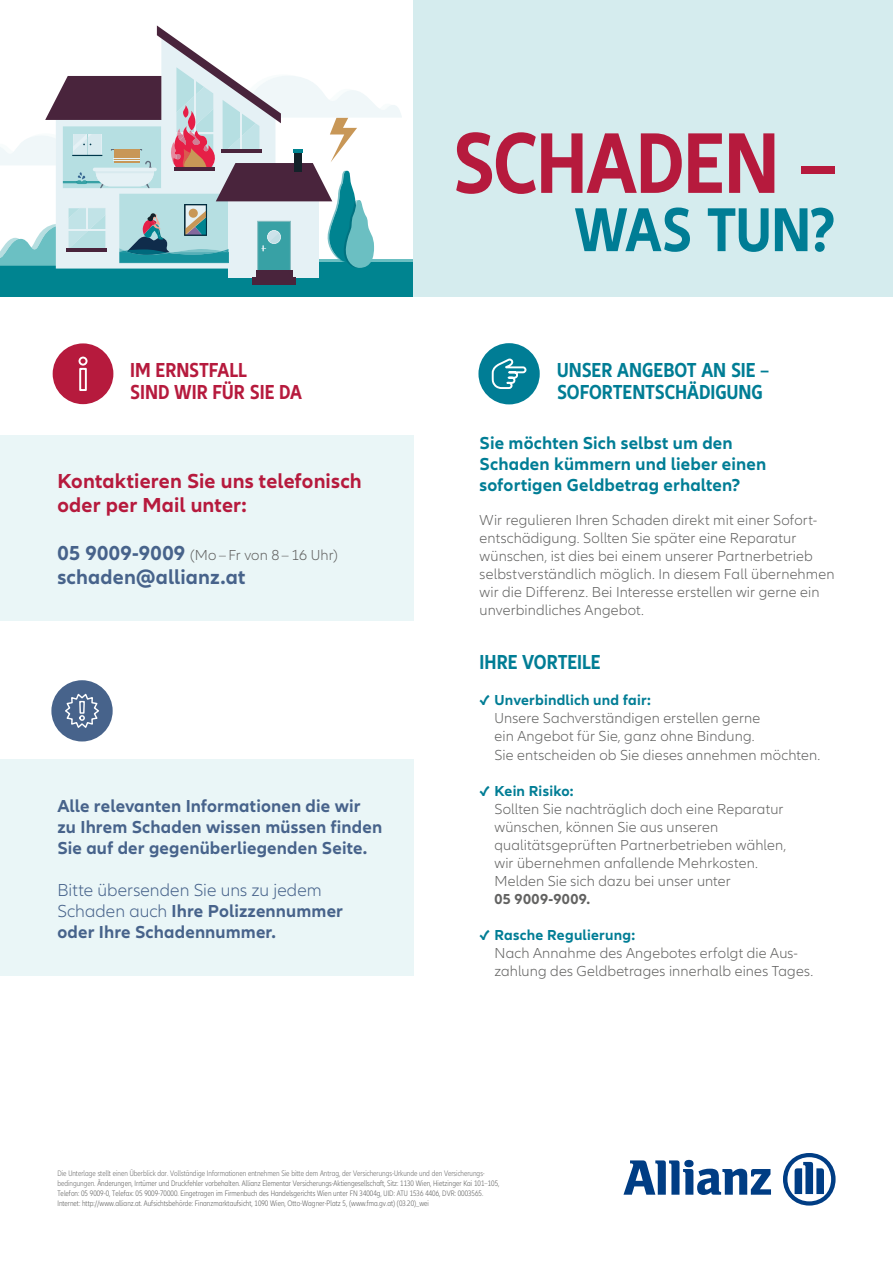
<style>
.page{position:relative;width:893px;height:1263px;background:#fff}
.page>*{position:absolute;margin:0;border:0;box-sizing:border-box;transform-origin:0 0}
.t1{font:700 condensed 89.25px "Allianz Neo";letter-spacing:-.01em;color:#b61a3d}
.t2{font:700 condensed 64.2px "Allianz Neo";letter-spacing:-.005em;color:#007d95}
.t3{font:700 condensed 21px/22.5px "Allianz Neo";color:#007d95}
.t4{font:700 21px/24px "Allianz Neo";letter-spacing:.01em;color:#b61a3d}
.t5{font:700 condensed 21px/22.5px "Allianz Neo";letter-spacing:-.005em;color:#b61a3d}
.t6{font:700 21px "Allianz Neo";letter-spacing:.005em;color:#47638b}
.t7{font:700 18px/21px "Allianz Neo";letter-spacing:.01em;color:#47638b}
.t8{font:700 18px/21px "Allianz Neo";letter-spacing:.01em;color:#007d95}
.t9{font:300 15px/18px "Allianz Neo";letter-spacing:.01em;color:#626261}
.t10{font:700 15px "Allianz Neo";letter-spacing:.015em;color:#007d95}
.t11{font:700 15px "Allianz Neo";letter-spacing:.025em;color:#626261}
.t12{font:300 condensed 8.25px/9.9px "Allianz Neo";color:#626261}
.s1{font-weight:700;font-size:21px;color:#47638b}
.s2{font-weight:300}
.s3{color:#6e6e6e}
</style>
<div class="page">
<div style="left:0;top:435px;width:413px;height:186px;background:#eaf6f7"></div>
<div style="left:0;top:759px;width:413px;height:216px;background:#eaf6f7"></div>
<svg style="left:623px;top:1160px;width:148px;height:35px"></svg>
<svg style="left:783px;top:1153px;width:53px;height:52px"></svg>
<div style="left:53px;top:343px;width:60px;height:61px;background:#b61a3d;border-radius:50%"></div>
<div style="left:478px;top:343px;width:62px;height:61px;background:#007d95;border-radius:50%"></div>
<svg style="left:491px;top:358px;width:36px;height:31px"></svg>
<svg style="left:78px;top:356px;width:10px;height:35px"></svg>
<div style="left:51px;top:680px;width:62px;height:61px;background:#47638b;border-radius:50%"></div>
<svg style="left:65px;top:693px;width:34px;height:35px"></svg>
<div style="left:0;top:262px;width:413px;height:35px;background:#008490"></div>
<div style="left:228px;top:201px;width:91px;height:77px;background:#e5f1f5"></div>
<div style="left:252px;top:278px;width:44px;height:7px;background:#49243c"></div>
<div style="left:256px;top:270px;width:36px;height:8px;background:#49243c"></div>
<svg style="left:0;top:25px;width:402px;height:247px"></svg>
<div style="left:413px;top:0;width:480px;height:297px;background:#d5ecee"></div>
<h3 class="t5" style="left:130px;top:359px;width:173px">IM ERNSTFALL<br>SIND WIR FÜR SIE DA</h3>
<h3 class="t4" style="left:57px;top:469px;width:306px">Kontaktieren Sie uns telefonisch oder per Mail unter:</h3>
<p class="t9" style="left:57px;top:546px;width:282px"><span class="s1">05 9009-9009</span> (Mo – Fr von 8 – 16 Uhr)</p>
<h3 class="t6" style="left:57px;top:564px;width:190px">schaden@allianz.at</h3>
<p class="t7" style="left:57px;top:796px;width:326px">Alle relevanten Informationen die wir zu Ihrem Schaden wissen müssen finden<br>Sie auf der gegenüberliegenden Seite.</p>
<p class="t7" style="left:57px;top:880px;width:287px"><span class="s2">Bitte übersenden Sie uns zu jedem<br>Schaden auch</span> Ihre Polizzennummer oder Ihre Schadennummer.</p>
<h1 class="t1" style="left:453px;top:112px;width:385px">SCHADEN –</h1>
<h2 class="t2" style="left:574px;top:193px;width:263px">WAS TUN?</h2>
<h3 class="t3" style="left:557px;top:359px;width:213px">UNSER ANGEBOT AN SIE –<br>SOFORTENTSCHÄDIGUNG</h3>
<p class="t8" style="left:480px;top:433px;width:288px">Sie möchten Sich selbst um den<br>Schaden kümmern und lieber einen sofortigen Geldbetrag erhalten?</p>
<p class="t9" style="left:480px;top:512px;width:356px">Wir regulieren Ihren Schaden direkt mit einer Sofort&shy;entschädigung. Sollten Sie später eine Reparatur wünschen, ist dies bei einem unserer Partnerbetrieb selbstverständlich möglich. In diesem Fall übernehmen wir die Differenz. Bei Interesse erstellen wir gerne ein unverbindliches Angebot.</p>
<h3 class="t3" style="left:480px;top:652px;width:123px">IHRE VORTEILE</h3>
<p class="t10" style="left:480px;top:692px;width:173px">✓ Unverbindlich und fair:</p>
<p class="t9" style="left:494px;top:710px;width:327px">Unsere Sachverständigen erstellen gerne<br>ein Angebot für Sie, ganz ohne Bindung.<br>Sie entscheiden ob Sie dieses annehmen möchten.</p>
<p class="t10" style="left:480px;top:782px;width:95px">✓ Kein Risiko:</p>
<p class="t9" style="left:494px;top:800px;width:293px">Sollten Sie nachträglich doch eine Reparatur wünschen, können Sie aus unseren qualitätsgeprüften Partnerbetrieben wählen, wir übernehmen anfallende Mehrkosten.<br>Melden Sie sich dazu bei unser unter</p>
<p class="t11" style="left:494px;top:890px;width:97px">05 9009-9009.</p>
<p class="t10" style="left:480px;top:926px;width:157px">✓ Rasche Regulierung:</p>
<p class="t9" style="left:494px;top:944px;width:320px">Nach Annahme des Angebotes erfolgt die Aus&shy;zahlung des Geldbetrages innerhalb eines Tages.</p>
<p class="t12" style="left:57px;top:1168px;width:443px"><span class="s3">Die Unterlage stellt einen Überblick dar. Vollständige Informationen entnehmen Sie bitte dem Antrag, der Versicherungs-Urkunde und den Versicherungs&shy;bedingungen.</span> Änderungen, Irrtümer und Druckfehler vorbehalten. Allianz Elementar Versicherungs-Aktiengesellschaft, Sitz: 1130 Wien, Hietzinger Kai 101–105, Telefon: 05 9009-0, Telefax: 05 9009-70000. Eingetragen im Firmenbuch des Handelsgerichts Wien unter FN 34004g, UID: ATU 1536 4406, DVR: 0003565.<br>Internet: http://www.allianz.at. Aufsichtsbehörde: Finanzmarktaufsicht, 1090 Wien, Otto-Wagner-Platz 5, (www.fma.gv.at) (03.20)_wei</p>
</div>
